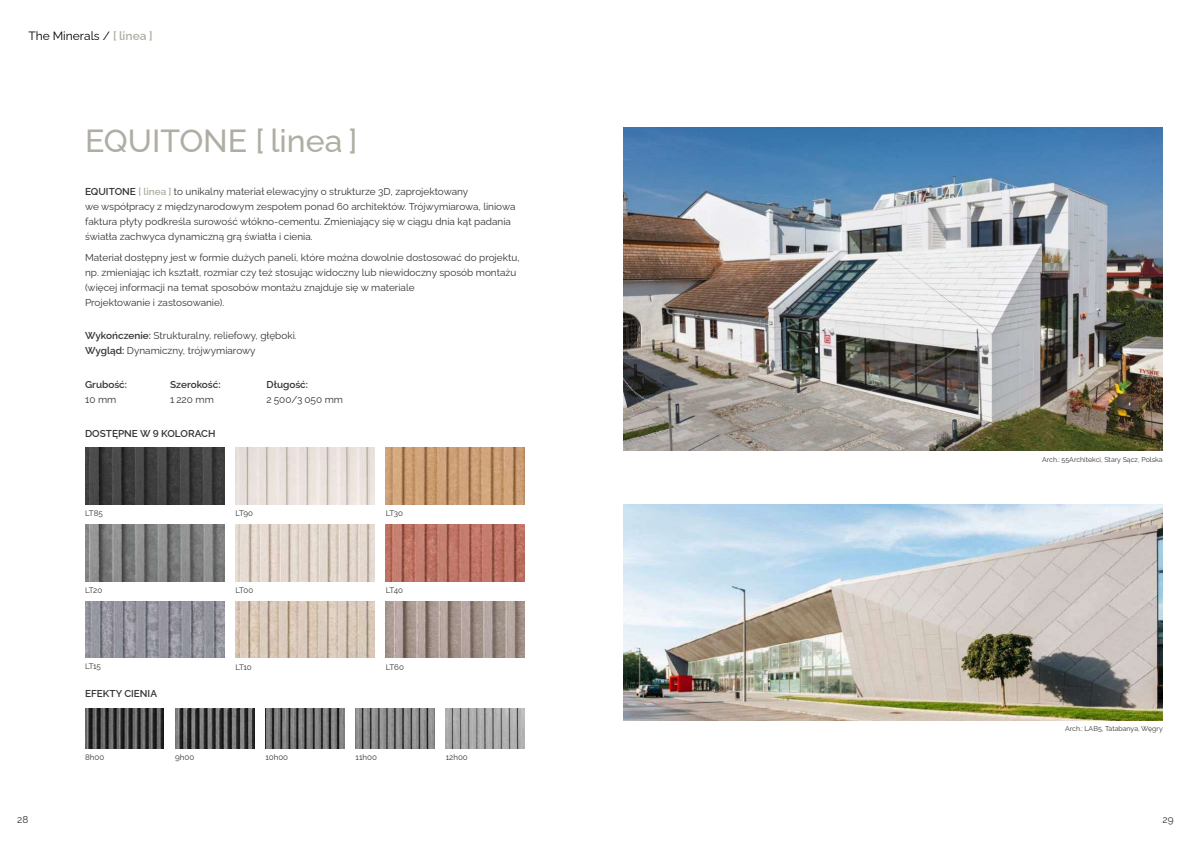
<style>
.page{position:relative;width:1191px;height:842px;background:#fff}
.page>*{position:absolute;margin:0;border:0;box-sizing:border-box;transform-origin:0 0}
.t1{font:500 32px "Raleway";color:#b0aea3}
.t2{font:12px "Raleway";color:#000}
.t3{font:10px/15px "Raleway";color:#353332}
.t4{font:600 10px "Raleway";color:#353332}
.t5{font:8px "Raleway";color:#353332}
.t6{font:7px "Raleway";color:#353332}
.s1{font-weight:600;color:#b0aea3}
.s2{font-weight:600}
</style>
<div class="page">
<img style="left:85px;top:448px;width:139px;height:57px">
<img style="left:85px;top:524px;width:139px;height:57px">
<img style="left:85px;top:601px;width:139px;height:57px">
<img style="left:235px;top:524px;width:139px;height:57px">
<img style="left:235px;top:601px;width:139px;height:57px">
<img style="left:235px;top:448px;width:139px;height:57px">
<img style="left:386px;top:448px;width:138px;height:57px">
<img style="left:386px;top:524px;width:138px;height:57px">
<img style="left:386px;top:601px;width:138px;height:57px">
<img style="left:85px;top:709px;width:79px;height:39px">
<img style="left:175px;top:709px;width:79px;height:39px">
<img style="left:265px;top:709px;width:79px;height:39px">
<img style="left:355px;top:709px;width:79px;height:39px">
<img style="left:446px;top:709px;width:78px;height:39px">
<img style="left:624px;top:128px;width:538px;height:323px">
<img style="left:624px;top:504px;width:538px;height:216px">
<p class="t2" style="left:28px;top:26px;width:126px">The Minerals / <span class="s1">[ linea ]</span></p>
<h1 class="t1" style="left:85px;top:115px;width:274px">EQUITONE [ linea ]</h1>
<p class="t3" style="left:85px;top:183px;width:432px"><span class="s2">EQUITONE</span> <span class="s1">[ linea ]</span> to unikalny materiał elewacyjny o strukturze 3D, zaprojektowany<br>we współpracy z międzynarodowym zespołem ponad 60 architektów. Trójwymiarowa, liniowa faktura płyty podkreśla surowość włókno-cementu. Zmieniający się w ciągu dnia kąt padania światła zachwyca dynamiczną grą światła i cienia.</p>
<p class="t3" style="left:85px;top:249px;width:436px">Materiał dostępny jest w formie dużych paneli, które można dowolnie dostosować do projektu, np. zmieniając ich kształt, rozmiar czy też stosując widoczny lub niewidoczny sposób montażu (więcej informacji na temat sposobów montażu znajduje się w materiale<br>Projektowanie i zastosowanie).</p>
<p class="t3" style="left:85px;top:327px;width:213px"><span class="s2">Wykończenie:</span> Strukturalny, reliefowy, głęboki.<br><span class="s2">Wygląd:</span> Dynamiczny, trójwymiarowy</p>
<p class="t4" style="left:85px;top:376px;width:44px">Grubość:</p>
<p class="t4" style="left:170px;top:376px;width:52px">Szerokość:</p>
<p class="t4" style="left:266px;top:376px;width:43px">Długość:</p>
<p class="t3" style="left:85px;top:391px;width:33px">10 mm</p>
<p class="t3" style="left:170px;top:391px;width:45px">1 220 mm</p>
<p class="t3" style="left:266px;top:391px;width:78px">2 500/3 050 mm</p>
<p class="t4" style="left:85px;top:425px;width:132px">DOSTĘPNE W 9 KOLORACH</p>
<p class="t5" style="left:85px;top:507px;width:19px">LT85</p>
<p class="t5" style="left:235px;top:507px;width:19px">LT90</p>
<p class="t5" style="left:85px;top:584px;width:19px">LT20</p>
<p class="t5" style="left:235px;top:584px;width:19px">LT00</p>
<p class="t5" style="left:85px;top:660px;width:17px">LT15</p>
<p class="t5" style="left:235px;top:660px;width:18px">LT10</p>
<p class="t4" style="left:85px;top:690px;width:74px">EFEKTY CIENIA</p>
<p class="t5" style="left:386px;top:507px;width:19px">LT30</p>
<p class="t5" style="left:386px;top:584px;width:19px">LT40</p>
<p class="t5" style="left:386px;top:660px;width:20px">LT60</p>
<p class="t3" style="left:17px;top:811px;width:13px">28</p>
<p class="t5" style="left:85px;top:751px;width:21px">8h00</p>
<p class="t5" style="left:175px;top:751px;width:21px">9h00</p>
<p class="t5" style="left:265px;top:751px;width:24px">10h00</p>
<p class="t5" style="left:355px;top:751px;width:23px">11h00</p>
<p class="t5" style="left:446px;top:751px;width:24px">12h00</p>
<p class="t6" style="left:1042px;top:453px;width:122px">Arch.: 55Architekci, Stary Sącz, Polska</p>
<p class="t6" style="left:1065px;top:723px;width:99px">Arch.: LAB5, Tatabanya, Węgry</p>
<p class="t3" style="left:1162px;top:811px;width:13px">29</p>
</div>
